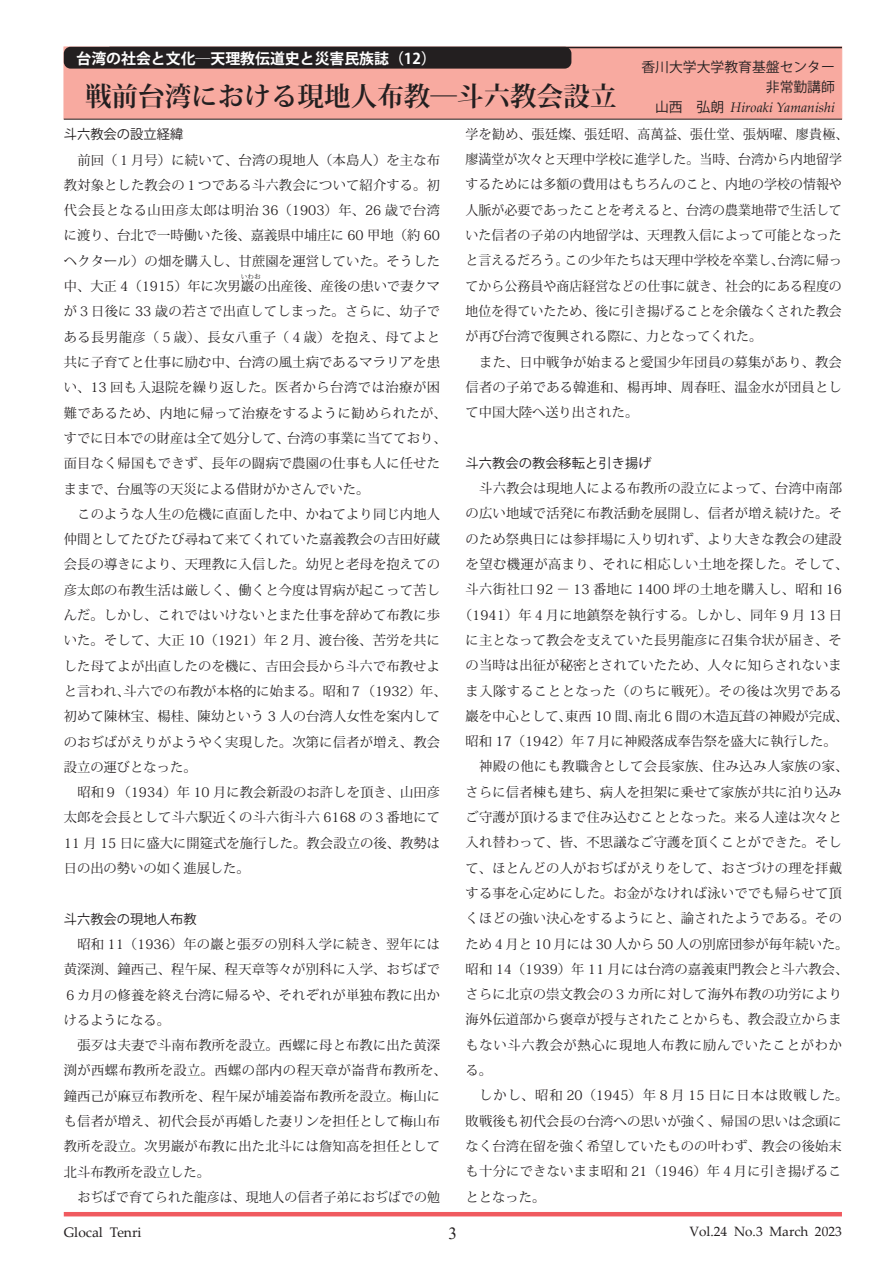
<style>
.page{position:relative;width:893px;height:1263px;background:#fff}
.page>*{position:absolute;margin:0;border:0;box-sizing:border-box;transform-origin:0 0}
.t1{font:700 26.55px "Koz Min Pr 6 N";color:#231f20}
.t2{font:16.95px "Times New Roman";color:#231f20}
.t3{font:700 14.85px "Koz Go Pr 6 N";color:#fff}
.t4{font:italic 13.8px "Palatino Linotype";color:#231f20}
.t5{font:13.8px/20.2px "Koz Go Pr 6 N";color:#231f20;text-align:right}
.t6{font:13.8px "Palatino Linotype";color:#231f20}
.t7{font:13.5px "Palatino Linotype";color:#231f20}
.t8{font:13.35px/25.3px "Koz Min Pr 6 N";letter-spacing:.01em;color:#231f20;text-align:justify}
.t9{font:13.35px "Koz Min Pr 6 N";letter-spacing:.035em;color:#231f20}
.t10{font:13.35px "Koz Go Pr 6 N";color:#231f20}
.t11{font:13.35px "Koz Min Pr 6 N";letter-spacing:.03em;color:#231f20}
.t12{font:13.35px "Koz Min Pr 6 N";letter-spacing:.07em;color:#231f20}
.t13{font:13.35px "Koz Min Pr 6 N";letter-spacing:.05em;color:#231f20}
.t14{font:6.6px "Koz Min Pr 6 N";color:#231f20}
.s1{font-family:"Koz Go Pr 6 N"}
.s2{font-family:"Koz Go Pr 6 N";font-style:normal}
</style>
<div class="page">
<hr style="left:64px;top:1212px;width:778px;height:4px;background:#f05a5f">
<div style="left:64px;top:47px;width:778px;height:72px;background:#f8aaa0;border:1px solid #f8aaa0"></div>
<hr style="left:64px;top:119px;width:778px;height:1px;background:#231f20">
<hr style="left:109px;top:47px;width:733px;height:1px;background:#231f20">
<div style="left:64px;top:47px;width:507px;height:22px;background:#231f20;border-radius:7px"></div>
<p class="t3" style="left:77px;top:50px;width:361px">台湾の社会と文化─天理教伝道史と災害民族誌（12）</p>
<h1 class="t1" style="left:85px;top:81px;width:533px">戦前台湾における現地人布教<span class="s1">─</span>斗六教会設立</h1>
<p class="t5" style="left:641px;top:57px;width:195px">香川大学大学教育基盤センター非常勤講師</p>
<p class="t4" style="left:655px;top:97px;width:181px"><span class="s2">山西　弘朗</span> Hiroaki Yamanishi</p>
<p class="t10" style="left:64px;top:127px;width:121px">斗六教会の設立経緯</p>
<p class="t8" style="left:64px;top:147px;width:378px;text-indent:14px">前回（１月号）に続いて、台湾の現地人（本島人）を主な布教対象とした教会の１つである斗六教会について紹介する。初代会長となる山田彦太郎は明治 36（1903）年、26 歳で台湾に渡り、台北で一時働いた後、嘉義県中埔庄に 60 甲地（約 60ヘクタール）の畑を購入し、甘蔗園を運営していた。そうした中、大正 4（1915）年に次男巖の出産後、産後の患いで妻クマ</p>
<p class="t14" style="left:241px;top:272px;width:21px">いわお</p>
<p class="t8" style="left:64px;top:299px;width:385px;text-align:left">が３日後に 33 歳の若さで出直してしまった。さらに、幼子である長男龍彦（５歳）、長女八重子（４歳）を抱え、母てよと共に子育てと仕事に励む中、台湾の風土病であるマラリアを患い、13 回も入退院を繰り返した。医者から台湾では治療が困難であるため、内地に帰って治療をするように勧められたが、すでに日本での財産は全て処分して、台湾の事業に当てており、面目なく帰国もできず、長年の闘病で農園の仕事も人に任せたままで、台風等の天災による借財がかさんでいた。</p>
<p class="t8" style="left:64px;top:501px;width:384px;text-align:left;text-indent:14px">このような人生の危機に直面した中、かねてより同じ内地人仲間としてたびたび尋ねて来てくれていた嘉義教会の吉田好蔵会長の導きにより、天理教に入信した。幼児と老母を抱えての彦太郎の布教生活は厳しく、働くと今度は胃病が起こって苦しんだ。しかし、これではいけないとまた仕事を辞めて布教に歩いた。そして、大正 10（1921）年 2 月、渡台後、苦労を共にした母てよが出直したのを機に、吉田会長から斗六で布教せよと言われ、斗六での布教が本格的に始まる。昭和７（1932）年、初めて陳林宝、楊桂、陳幼という 3 人の台湾人女性を案内してのおぢばがえりがようやく実現した。次第に信者が増え、教会設立の運びとなった。</p>
<p class="t8" style="left:64px;top:780px;width:378px;text-indent:14px">昭和９（1934）年 10 月に教会新設のお許しを頂き、山田彦太郎を会長として斗六駅近くの斗六街斗六 6168 の３番地にて11 月 15 日に盛大に開筵式を施行した。教会設立の後、教勢は日の出の勢いの如く進展した。</p>
<p class="t10" style="left:64px;top:911px;width:134px">斗六教会の現地人布教</p>
<p class="t8" style="left:64px;top:932px;width:378px;text-indent:14px">昭和 11（1936）年の巖と張歹の別科入学に続き、翌年には黄深渕、鐘西己、程午屎、程天章等々が別科に入学、おぢばで６カ月の修養を終え台湾に帰るや、それぞれが単独布教に出かけるようになる。</p>
<p class="t8" style="left:64px;top:1033px;width:385px;text-align:left;text-indent:14px">張歹は夫妻で斗南布教所を設立。西螺に母と布教に出た黄深渕が西螺布教所を設立。西螺の部内の程天章が崙背布教所を、鐘西己が麻豆布教所を、程午屎が埔姜崙布教所を設立。梅山にも信者が増え、初代会長が再婚した妻リンを担任として梅山布教所を設立。次男巌が布教に出た北斗には詹知高を担任として北斗布教所を設立した。</p>
<p class="t8" style="left:77px;top:1185px;width:364px">おぢばで育てられた龍彦は、現地人の信者子弟におぢばでの勉</p>
<p class="t8" style="left:466px;top:122px;width:384px;text-align:left">学を勧め、張廷燦、張廷昭、高萬益、張仕堂、張炳曜、廖貴極、廖満堂が次々と天理中学校に進学した。当時、台湾から内地留学するためには多額の費用はもちろんのこと、内地の学校の情報や人脈が必要であったことを考えると、台湾の農業地帯で生活していた信者の子弟の内地留学は、天理教入信によって可能となったと言えるだろう。この少年たちは天理中学校を卒業し、台湾に帰ってから公務員や商店経営などの仕事に就き、社会的にある程度の地位を得ていたため、後に引き揚げることを余儀なくされた教会が再び台湾で復興される際に、力となってくれた。</p>
<p class="t8" style="left:466px;top:349px;width:378px;text-indent:14px">また、日中戦争が始まると愛国少年団員の募集があり、教会信者の子弟である韓進和、楊再坤、周春旺、温金水が団員として中国大陸へ送り出された。</p>
<p class="t10" style="left:466px;top:455px;width:188px">斗六教会の教会移転と引き揚げ</p>
<p class="t8" style="left:479px;top:476px;width:364px">斗六教会は現地人による布教所の設立によって、台湾中南部</p>
<p class="t8" style="left:466px;top:501px;width:378px">の広い地域で活発に布教活動を展開し、信者が増え続けた。そ</p>
<p class="t8" style="left:466px;top:526px;width:378px">のため祭典日には参拝場に入り切れず、より大きな教会の建設</p>
<p class="t9" style="left:466px;top:556px;width:384px">を望む機運が高まり、それに相応しい土地を探した。そして、</p>
<p class="t8" style="left:466px;top:577px;width:378px">斗六街社口 92 － 13 番地に 1400 坪の土地を購入し、昭和 16</p>
<p class="t11" style="left:459px;top:607px;width:384px">（1941）年４月に地鎮祭を執行する。しかし、同年 9 月 13 日</p>
<p class="t8" style="left:466px;top:628px;width:378px">に主となって教会を支えていた長男龍彦に召集令状が届き、そ</p>
<p class="t8" style="left:466px;top:653px;width:378px">の当時は出征が秘密とされていたため、人々に知らされないま</p>
<p class="t9" style="left:466px;top:683px;width:378px">ま入隊することとなった（のちに戦死）。その後は次男である</p>
<p class="t8" style="left:466px;top:703px;width:384px">巖を中心として、東西 10 間、南北 6 間の木造瓦葺の神殿が完成、</p>
<p class="t8" style="left:466px;top:729px;width:373px">昭和 17（1942）年７月に神殿落成奉告祭を盛大に執行した。</p>
<p class="t9" style="left:479px;top:759px;width:371px">神殿の他にも教職舎として会長家族、住み込み人家族の家、</p>
<p class="t8" style="left:466px;top:779px;width:378px">さらに信者棟も建ち、病人を担架に乗せて家族が共に泊り込み</p>
<p class="t8" style="left:466px;top:805px;width:378px">ご守護が頂けるまで住み込むこととなった。来る人達は次々と</p>
<p class="t8" style="left:466px;top:830px;width:378px">入れ替わって、皆、不思議なご守護を頂くことができた。そし</p>
<p class="t8" style="left:466px;top:855px;width:378px">て、ほとんどの人がおぢばがえりをして、おさづけの理を拝戴</p>
<p class="t8" style="left:466px;top:881px;width:378px">する事を心定めにした。お金がなければ泳いででも帰らせて頂</p>
<p class="t8" style="left:466px;top:906px;width:378px">くほどの強い決心をするようにと、諭されたようである。その</p>
<p class="t8" style="left:466px;top:931px;width:384px">ため４月と 10 月には 30 人から 50 人の別席団参が毎年続いた。</p>
<p class="t8" style="left:466px;top:956px;width:384px">昭和 14（1939）年 11 月には台湾の嘉義東門教会と斗六教会、</p>
<p class="t8" style="left:466px;top:982px;width:378px">さらに北京の祟文教会の３カ所に対して海外布教の功労により</p>
<p class="t8" style="left:466px;top:1007px;width:378px">海外伝道部から褒章が授与されたことからも、教会設立からま</p>
<p class="t13" style="left:466px;top:1037px;width:378px">もない斗六教会が熱心に現地人布教に励んでいたことがわか</p>
<p class="t8" style="left:466px;top:1058px;width:28px">る。</p>
<p class="t12" style="left:479px;top:1088px;width:371px">しかし、昭和 20（1945）年８月 15 日に日本は敗戦した。</p>
<p class="t8" style="left:466px;top:1108px;width:378px">敗戦後も初代会長の台湾への思いが強く、帰国の思いは念頭に</p>
<p class="t8" style="left:466px;top:1134px;width:378px">なく台湾在留を強く希望していたものの叶わず、教会の後始末</p>
<p class="t8" style="left:466px;top:1159px;width:378px">も十分にできないまま昭和 21（1946）年４月に引き揚げるこ</p>
<p class="t8" style="left:466px;top:1184px;width:81px">ととなった。</p>
<p class="t6" style="left:64px;top:1222px;width:79px">Glocal Tenri</p>
<p class="t2" style="left:449px;top:1221px;width:10px">3</p>
<p class="t7" style="left:689px;top:1222px;width:154px">Vol.24 No.3 March 2023</p>
</div>
